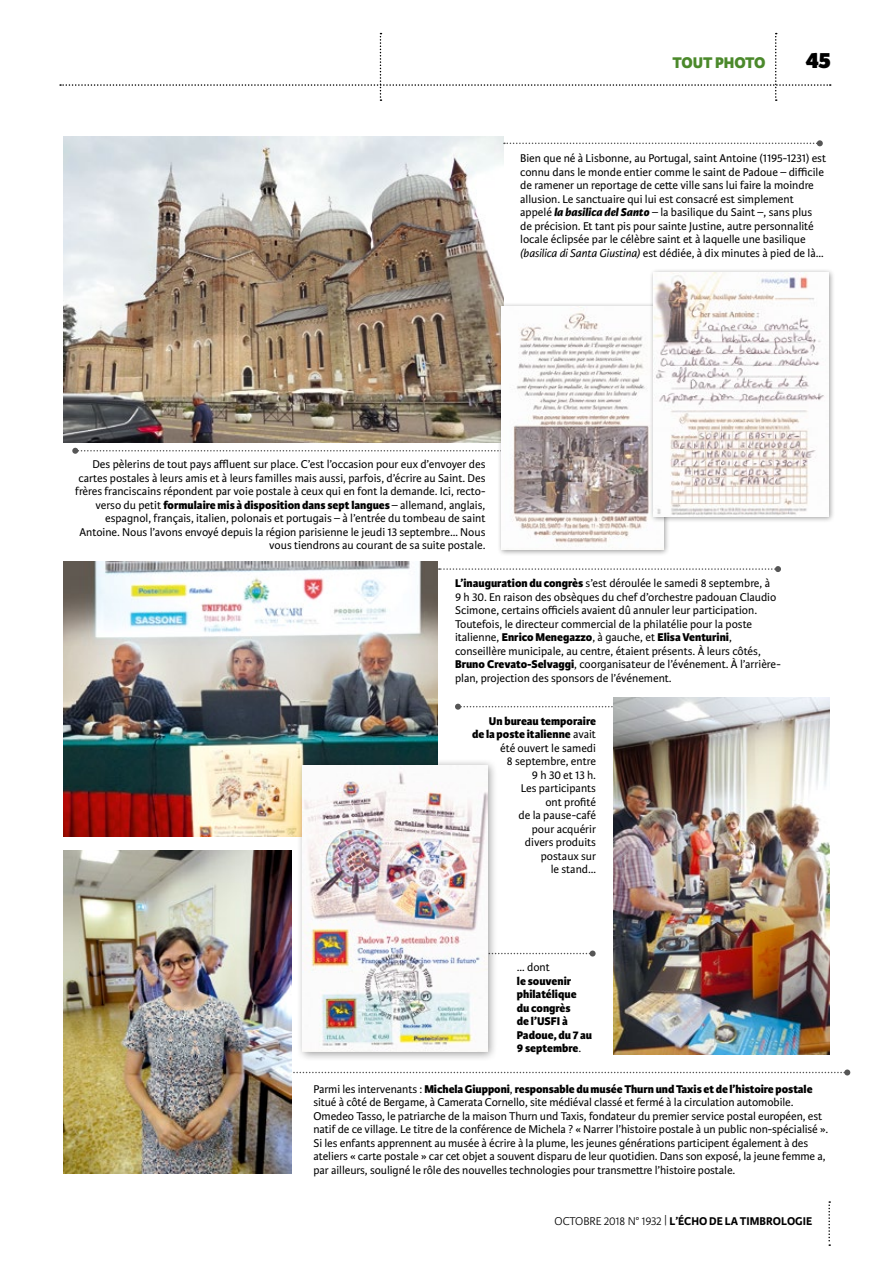
<style>
.page{position:relative;width:893px;height:1263px;background:#fff}
.page>*{position:absolute;margin:0;border:0;box-sizing:border-box;transform-origin:0 0}
.t1{font:800 24px "Karmina Sans";color:#000}
.t2{font:800 16.5px "Karmina Sans";color:#4b892b}
.t3{font:12px/13.5px "Karmina Sans";color:#000}
.t4{font:800 12px/13.5px "Karmina Sans";color:#000}
.t5{font:700 12px "Karmina Sans";color:#000}
.s1{font-weight:800;font-style:italic}
.s2{font-style:italic}
.s3{font-weight:800}
.s4{font-weight:400}
.s5{font-weight:300}
</style>
<div class="page">
<img style="left:64px;top:136px;width:439px;height:306px">
<img style="left:64px;top:561px;width:374px;height:276px">
<svg style="left:504px;top:140px;width:319px;height:6px"></svg>
<svg style="left:72px;top:448px;width:424px;height:6px"></svg>
<svg style="left:439px;top:566px;width:342px;height:6px"></svg>
<svg style="left:293px;top:1069px;width:557px;height:6px"></svg>
<svg style="left:455px;top:704px;width:158px;height:6px"></svg>
<svg style="left:498px;top:950px;width:98px;height:6px"></svg>
<div style="left:497px;top:302px;width:174px;height:254px;background:#000;opacity:.4"></div>
<img style="left:501px;top:306px;width:163px;height:243px">
<div style="left:649px;top:268px;width:186px;height:255px;background:#000;opacity:.4"></div>
<img style="left:653px;top:272px;width:175px;height:244px">
<img style="left:613px;top:697px;width:217px;height:357px">
<div style="left:296px;top:758px;width:201px;height:304px;background:#000;opacity:.4"></div>
<img style="left:303px;top:765px;width:184px;height:286px">
<img style="left:64px;top:850px;width:228px;height:324px">
<svg style="left:828px;top:1201px;width:2px;height:45px"></svg>
<svg style="left:60px;top:33px;width:771px;height:68px"></svg>
<h2 class="t2" style="left:672px;top:53px;width:94px">TOUT PHOTO</h2>
<h1 class="t1" style="left:806px;top:46px;width:27px">45</h1>
<p class="t3" style="left:520px;top:152px;width:307px">Bien que né à Lisbonne, au Portugal, saint Antoine (1195-1231) est connu dans le monde entier comme le saint de Padoue – difficile de ramener un reportage de cette ville sans lui faire la moindre allusion. Le sanctuaire qui lui est consacré est simplement appelé <span class="s1">la basilica del Santo</span> – la basilique du Saint –, sans plus de précision. Et tant pis pour sainte Justine, autre personnalité locale éclipsée par le célèbre saint et à laquelle une basilique <span class="s2">(basilica di Santa Giustina)</span> est dédiée, à dix minutes à pied de là…</p>
<p class="t3" style="left:75px;top:458px;width:412px;text-align:right">Des pèlerins de tout pays affluent sur place. C’est l’occasion pour eux d’envoyer des cartes postales à leurs amis et à leurs familles mais aussi, parfois, d’écrire au Saint. Des frères franciscains répondent par voie postale à ceux qui en font la demande. Ici, recto&shy;verso du petit <span class="s3">formulaire mis à disposition dans sept langues</span> – allemand, anglais, espagnol, français, italien, polonais et portugais – à l’entrée du tombeau de saint Antoine. Nous l’avons envoyé depuis la région parisienne le jeudi 13 septembre… Nous vous tiendrons au courant de sa suite postale.</p>
<p class="t3" style="left:455px;top:577px;width:327px"><span class="s3">L’inauguration du congrès</span> s’est déroulée le samedi 8 septembre, à<br>9 h 30. En raison des obsèques du chef d’orchestre padouan Claudio Scimone, certains officiels avaient dû annuler leur participation.<br>Toutefois, le directeur commercial de la philatélie pour la poste italienne, <span class="s3">Enrico Menegazzo</span>, à gauche, et <span class="s3">Elisa Venturini</span>, conseillère municipale, au centre, étaient présents. À leurs côtés, <span class="s3">Bruno Crevato-Selvaggi</span>, coorganisateur de l’événement. À l’arrière&shy;plan, projection des sponsors de l’événement.</p>
<p class="t3" style="left:472px;top:714px;width:126px;text-align:right"><span class="s3">Un bureau temporaire<br>de la poste italienne</span> avait été ouvert le samedi<br>8 septembre, entre<br>9 h 30 et 13 h.<br>Les participants<br>ont profité<br>de la pause-café<br>pour acquérir<br>divers produits<br>postaux sur<br>le stand…</p>
<p class="t3" style="left:517px;top:961px;width:34px">… dont</p>
<p class="t4" style="left:517px;top:975px;width:77px">le souvenir philatélique du congrès<br>de l’USFI à<br>Padoue, du 7 au<br>9 septembre<span class="s4">.</span></p>
<p class="t3" style="left:313px;top:1082px;width:516px">Parmi les intervenants : <span class="s3">Michela Giupponi</span>, <span class="s3">responsable du musée Thurn und Taxis et de l’histoire postale </span>situé à côté de Bergame, à Camerata Cornello, site médiéval classé et fermé à la circulation automobile.<br>Omedeo Tasso, le patriarche de la maison Thurn und Taxis, fondateur du premier service postal européen, est natif de ce village. Le titre de la conférence de Michela ? « Narrer l’histoire postale à un public non-spécialisé ».<br>Si les enfants apprennent au musée à écrire à la plume, les jeunes générations participent également à des ateliers « carte postale » car cet objet a souvent disparu de leur quotidien. Dans son exposé, la jeune femme a, par ailleurs, souligné le rôle des nouvelles technologies pour transmettre l’histoire postale.</p>
<p class="t5" style="left:555px;top:1214px;width:259px"><span class="s5">OCTOBRE 2018 N° 1932 |</span> L’ÉCHO DE LA TIMBROLOGIE</p>
</div>
